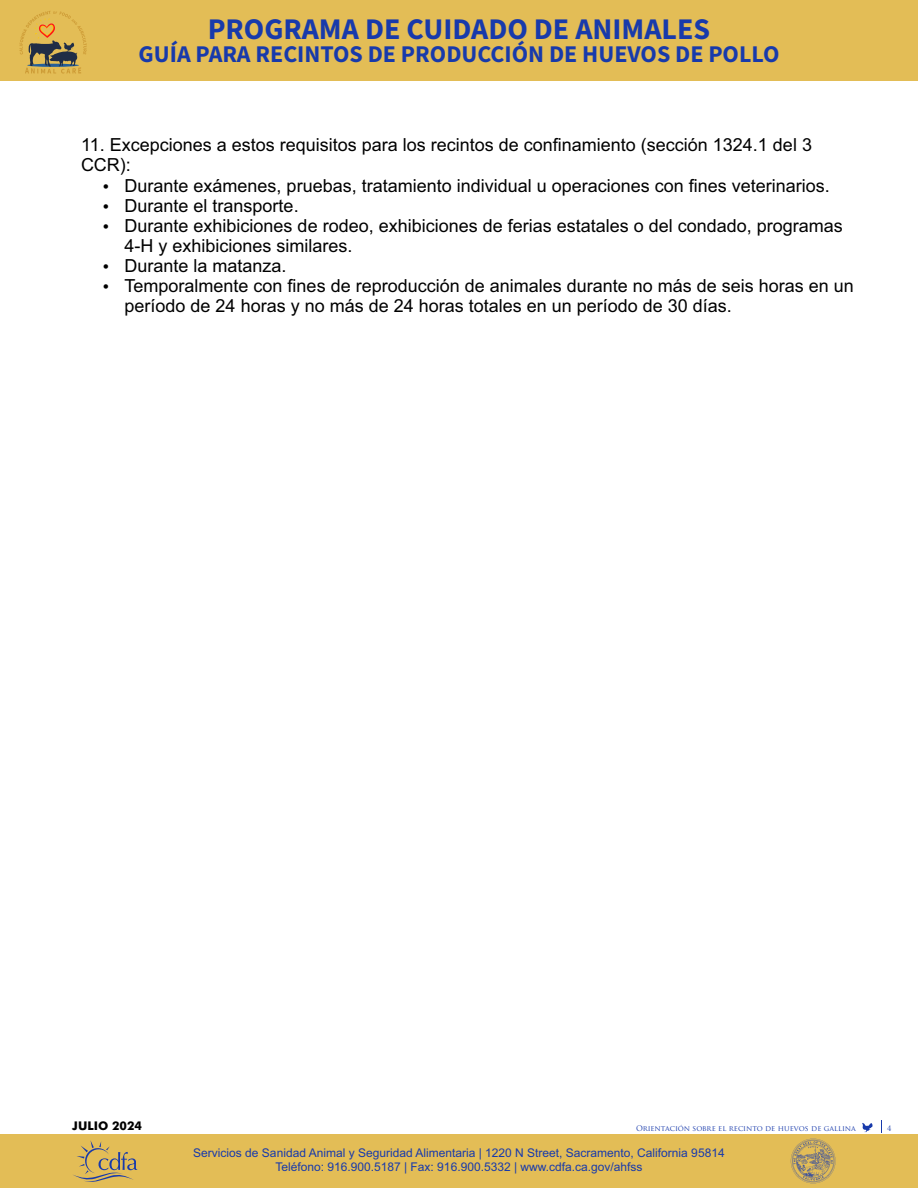
<style>
.page{position:relative;width:918px;height:1188px;background:#fff}
.page>*{position:absolute;margin:0;border:0;box-sizing:border-box;transform-origin:0 0}
.t1{font:700 30px "Source Sans Pro";color:#183aab}
.t2{font:700 24px "Source Sans Pro";color:#183aab}
.t3{font:18px/20.1px "Arial";color:#000}
.t4{font:12px/13.4px "Arial";color:#183aab;text-align:center}
.t5{font:700 12px "Futura BT";color:#000}
.t6{font:7.5px "Trajan Pro";color:#183aab}
</style>
<div class="page">
<div style="left:0;top:1134px;width:918px;height:54px;background:#e3bd56"></div>
<div style="left:0;top:0;width:918px;height:81px;background:#e3bd56"></div>
<svg style="left:73px;top:1140px;width:64px;height:42px"></svg>
<svg style="left:791px;top:1139px;width:45px;height:44px"></svg>
<svg style="left:20px;top:11px;width:67px;height:63px"></svg>
<svg style="left:881px;top:1120px;width:1px;height:13px"></svg>
<svg style="left:862px;top:1123px;width:11px;height:9px"></svg>
<h1 class="t1" style="left:208px;top:16px;width:504px">PROGRAMA DE CUIDADO DE ANIMALES</h1>
<h2 class="t2" style="left:139px;top:44px;width:642px">GUÍA PARA RECINTOS DE PRODUCCIÓN DE HUEVOS DE POLLO</h2>
<p class="t3" style="left:81px;top:137px;width:733px">11. Excepciones a estos requisitos para los recintos de confinamiento (sección 1324.1 del 3<br>CCR):</p>
<p class="t3" style="left:125px;top:177px;width:707px">Durante exámenes, pruebas, tratamiento individual u operaciones con fines veterinarios.</p>
<p class="t3" style="left:125px;top:197px;width:176px">Durante el transporte.</p>
<p class="t3" style="left:125px;top:217px;width:720px">Durante exhibiciones de rodeo, exhibiciones de ferias estatales o del condado, programas<br>4-H y exhibiciones similares.</p>
<p class="t3" style="left:125px;top:257px;width:164px">Durante la matanza.</p>
<p class="t3" style="left:125px;top:277px;width:731px">Temporalmente con fines de reproducción de animales durante no más de seis horas en un período de 24 horas y no más de 24 horas totales en un período de 30 días.</p>
<p class="t5" style="left:72px;top:1120px;width:71px">JULIO 2024</p>
<p class="t6" style="left:636px;top:1125px;width:221px">ORIENTACIÓN SOBRE EL RECINTO DE HUEVOS DE GALLINA</p>
<p class="t4" style="left:193px;top:1148px;width:533px">Servicios de Sanidad Animal y Seguridad Alimentaria | 1220 N Street, Sacramento, California 95814<br>Teléfono: 916.900.5187 | Fax: 916.900.5332 | www.cdfa.ca.gov/ahfss</p>
<p class="t6" style="left:887px;top:1125px;width:6px">4</p>
</div>
